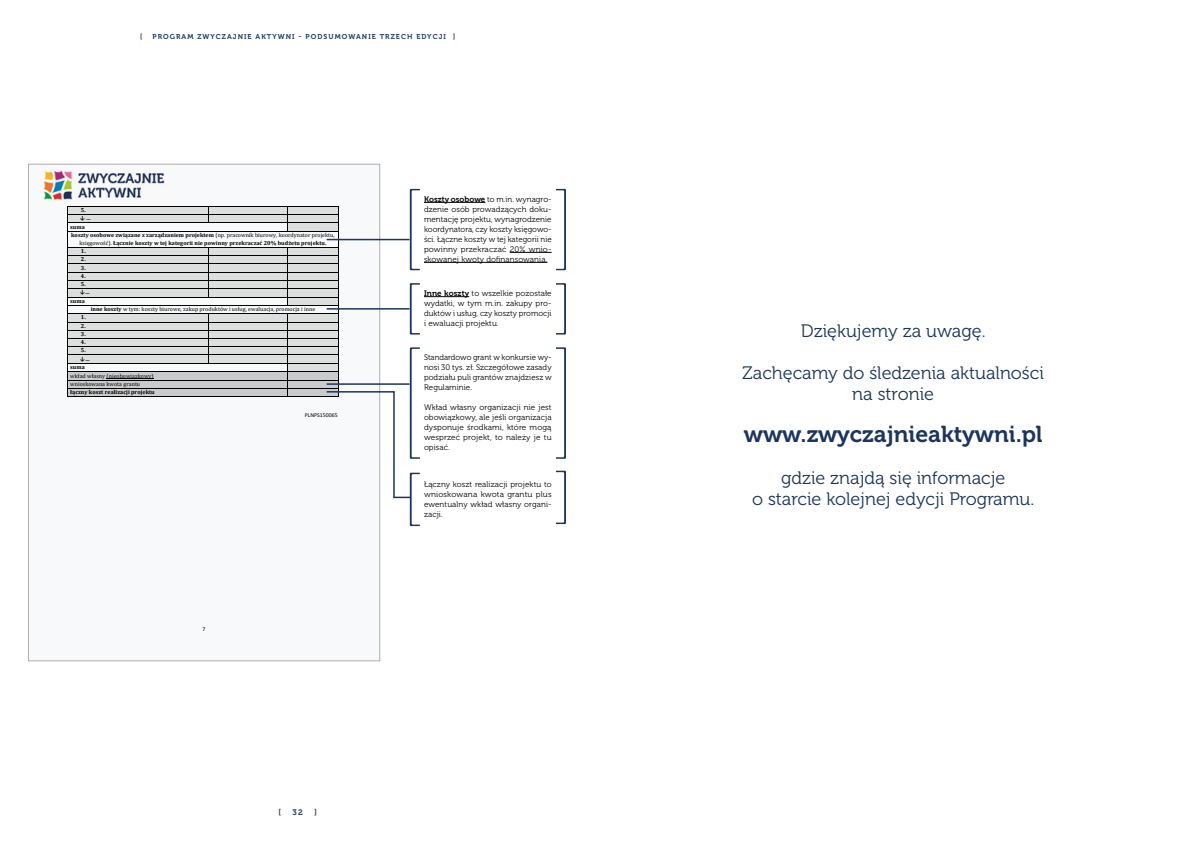
<style>
.page{position:relative;width:1191px;height:842px;background:#fff}
.page>*{position:absolute;margin:0;border:0;box-sizing:border-box;transform-origin:0 0}
.t1{font:23px "Museo 700";color:#1d345c}
.t2{font:18px/21px "Museo 300";color:#1d345c;text-align:center}
.t3{font:8px/10px "Museo 300";letter-spacing:.01em;color:#000;text-align:justify}
.t4{font:8px "Museo 700";color:#1d345c}
.t5{font:7px "Museo 700";letter-spacing:.15em;color:#1d345c}
.t6{font:700 5.9px/8.2px "Cambria";color:#000;text-align:justify}
.t7{font:5.9px/8.2px "Cambria";color:#000}
.t8{font:5.9px "Calibri";color:#000}
.t9{font:700 5.9px "Calibri";color:#000}
.s1{font-family:"Cambria"}
.s2{font-weight:400}
.s3{font-weight:700}
.s4{font-family:"Museo 700"}
</style>
<div class="page">
<svg style="left:28px;top:164px;width:352px;height:497px"></svg>
<hr style="left:424px;top:202px;width:61px;height:1px;background:#000">
<hr style="left:510px;top:252px;width:41px;height:1px;background:#000">
<hr style="left:424px;top:262px;width:123px;height:1px;background:#000">
<hr style="left:424px;top:296px;width:45px;height:1px;background:#000">
<svg style="left:408px;top:188px;width:12px;height:83px"></svg>
<svg style="left:409px;top:283px;width:11px;height:52px"></svg>
<svg style="left:409px;top:347px;width:11px;height:112px"></svg>
<svg style="left:556px;top:347px;width:10px;height:112px"></svg>
<svg style="left:555px;top:470px;width:11px;height:55px"></svg>
<svg style="left:555px;top:188px;width:11px;height:83px"></svg>
<svg style="left:556px;top:283px;width:10px;height:52px"></svg>
<hr style="left:327px;top:239px;width:82px;height:1px;background:#1d345c">
<hr style="left:327px;top:308px;width:82px;height:2px;background:#1d345c">
<hr style="left:327px;top:383px;width:82px;height:2px;background:#1d345c">
<svg style="left:393px;top:472px;width:27px;height:55px"></svg>
<hr style="left:327px;top:391px;width:68px;height:2px;background:#1d345c">
<hr style="left:393px;top:392px;width:2px;height:105px;background:#1d345c">
<p class="t5" style="left:140px;top:33px;width:4px">[</p>
<p class="t5" style="left:152px;top:33px;width:304px">PROGRAM ZWYCZAJNIE AKTYWNI - PODSUMOWANIE TRZECH EDYCJI ]</p>
<p class="t6" style="left:81px;top:206px;width:6px">5.</p>
<p class="t9" style="left:80px;top:214px;width:13px">↓<span class="s1">…</span></p>
<p class="t6" style="left:70px;top:222px;width:16px">suma</p>
<p class="t6" style="left:71px;top:231px;width:265px">koszty osobowe związane z zarządzaniem projektem <span class="s2">(np. pracownik biurowy, koordynator projektu,</span></p>
<p class="t6" style="left:79px;top:239px;width:248px"><span class="s2">księgowość).</span> Łącznie koszty w tej kategorii nie powinny przekraczać 20% budżetu projektu.</p>
<p class="t6" style="left:81px;top:247px;width:6px">1.</p>
<p class="t6" style="left:81px;top:255px;width:6px">2.</p>
<p class="t6" style="left:81px;top:263px;width:6px">3.</p>
<p class="t6" style="left:81px;top:272px;width:6px">4.</p>
<p class="t6" style="left:81px;top:280px;width:6px">5.</p>
<p class="t9" style="left:80px;top:289px;width:11px">↓<span class="s1">…</span></p>
<p class="t6" style="left:70px;top:297px;width:16px">suma</p>
<p class="t7" style="left:91px;top:305px;width:226px"><span class="s3">inne koszty</span> w tym: koszty biurowe, zakup produktów i usług, ewaluacja, promocja i inne</p>
<p class="t6" style="left:81px;top:313px;width:6px">1.<br>2.<br>3.<br>4.<br>5.</p>
<p class="t9" style="left:80px;top:355px;width:11px">↓<span class="s1">…</span></p>
<p class="t6" style="left:70px;top:363px;width:16px">suma</p>
<p class="t7" style="left:70px;top:371px;width:85px">wkład własny (nieobowiązkowy) wnioskowana kwota grantu</p>
<p class="t6" style="left:70px;top:388px;width:86px">łączny koszt realizacji projektu</p>
<p class="t8" style="left:305px;top:411px;width:34px">PLNPS150065</p>
<p class="t8" style="left:203px;top:625px;width:4px">7</p>
<p class="t4" style="left:279px;top:808px;width:4px">[</p>
<p class="t4" style="left:292px;top:808px;width:12px">32</p>
<p class="t4" style="left:314px;top:808px;width:4px">]</p>
<p class="t3" style="left:424px;top:194px;width:129px"><span class="s4">Koszty osobowe</span> to m.in. wynagro&shy;dzenie osób prowadzących doku&shy;mentację projektu, wynagrodzenie koordynatora, czy koszty księgowo&shy;ści. Łączne koszty w tej kategorii nie powinny przekraczać 20% wnio&shy;skowanej kwoty dofinansowania.</p>
<p class="t3" style="left:424px;top:288px;width:129px"><span class="s4">Inne koszty</span> to wszelkie pozostałe wydatki, w tym m.in. zakupy pro&shy;duktów i usług, czy koszty promocji i ewaluacji projektu.</p>
<p class="t3" style="left:424px;top:352px;width:129px">Standardowo grant w konkursie wy&shy;nosi 30 tys. zł. Szczegółowe zasady podziału puli grantów znajdziesz w Regulaminie.</p>
<p class="t3" style="left:424px;top:402px;width:129px">Wkład własny organizacji nie jest obowiązkowy, ale jeśli organizacja dysponuje środkami, które mogą wesprzeć projekt, to należy je tu opisać.</p>
<p class="t3" style="left:424px;top:480px;width:129px">Łączny koszt realizacji projektu to wnioskowana kwota grantu plus ewentualny wkład własny organi&shy;zacji.</p>
<h2 class="t2" style="left:801px;top:321px;width:186px">Dziękujemy za uwagę.</h2>
<h2 class="t2" style="left:742px;top:363px;width:303px">Zachęcamy do śledzenia aktualności na stronie</h2>
<h1 class="t1" style="left:744px;top:422px;width:300px">www.zwyczajnieaktywni.pl</h1>
<h2 class="t2" style="left:752px;top:468px;width:284px">gdzie znajdą się informacje<br>o starcie kolejnej edycji Programu.</h2>
</div>
